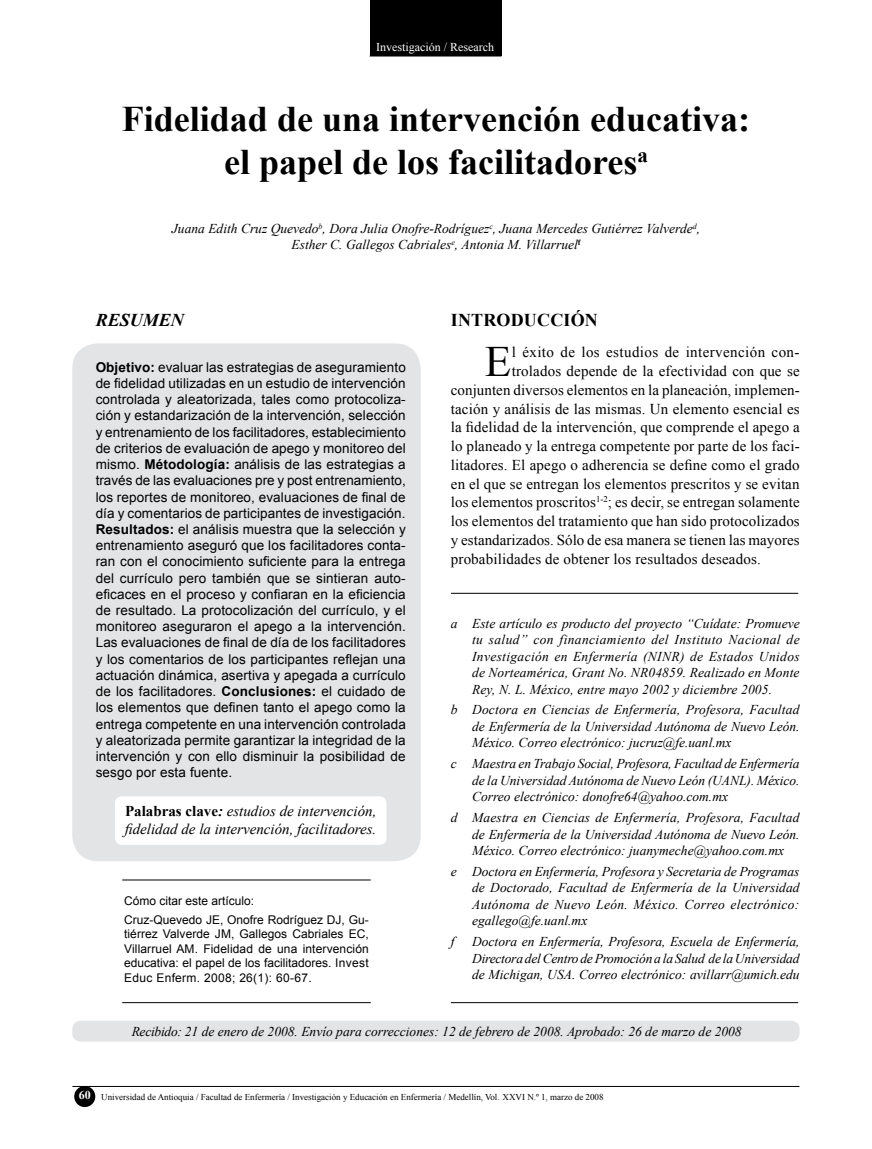
<style>
.page{position:relative;width:872px;height:1149px;background:#fff}
.page>*{position:absolute;margin:0;border:0;box-sizing:border-box;transform-origin:0 0}
.t1{font:43.35px "Times New Roman";color:#000}
.t2{font:700 36px/43.2px "Times New Roman";color:#000;text-align:center}
.t3{font:700 18px "Times New Roman";letter-spacing:.01em;color:#000}
.t4{font:italic 700 18px "Times New Roman";color:#000}
.t5{font:15px "Times New Roman";letter-spacing:.01em;color:#000}
.t6{font:italic 15px/18px "Times New Roman";color:#000}
.t7{font:italic 13.5px/16.5px "Times New Roman";color:#000;text-align:justify}
.t8{font:13.5px/16.2px "Arial";letter-spacing:.01em;color:#000;text-align:justify}
.t9{font:12px/14.4px "Arial";color:#000}
.t10{font:12px "Times New Roman";color:#fff}
.t11{font:9px "Times New Roman";color:#000}
.s1{font-weight:700}
.s2{font-weight:700;font-style:normal}
.s3{font-weight:700;font-size:12px;color:#fff}
</style>
<div class="page">
<hr style="left:72px;top:1085px;width:727px;height:1px;background:#000">
<div style="left:74px;top:1085px;width:21px;height:21px;background:#000;border-radius:50%"></div>
<div style="left:369px;top:0;width:132px;height:56px;background:#000"></div>
<hr style="left:369px;top:56px;width:132px;height:1px;background:#000">
<div style="left:72px;top:343px;width:349px;height:517px;background:#e3e4e5;border-radius:26px"></div>
<div style="left:115px;top:796px;width:271px;height:48px;background:#fff;border-radius:7px"></div>
<hr style="left:451px;top:592px;width:347px;height:1px;background:#000">
<hr style="left:451px;top:1001px;width:347px;height:1px;background:#000">
<div style="left:72px;top:1020px;width:727px;height:21px;background:#e3e4e5;border-radius:9px"></div>
<hr style="left:122px;top:1001px;width:249px;height:1px;background:#000">
<hr style="left:122px;top:879px;width:249px;height:1px;background:#000">
<p class="t10" style="left:376px;top:39px;width:119px">Investigación / Research</p>
<h2 class="t2" style="left:122px;top:96px;width:630px">Fidelidad de una intervención educativa: el papel de los facilitadores<sup>a</sup></h2>
<p class="t7" style="left:172px;top:220px;width:529px;text-align:center">Juana Edith Cruz Quevedo<sup>b</sup>, Dora Julia Onofre-Rodríguez<sup>c</sup>, Juana Mercedes Gutiérrez Valverde<sup>d</sup>,<br>Esther C. Gallegos Cabriales<sup>e</sup>, Antonia M. Villarruel<sup>f</sup></p>
<h3 class="t4" style="left:96px;top:307px;width:90px">RESUMEN</h3>
<p class="t8" style="left:96px;top:359px;width:312px"><span class="s1">Objetivo:</span> evaluar las estrategias de aseguramiento de fidelidad utilizadas en un estudio de intervención controlada y aleatorizada, tales como protocoliza&shy;ción y estandarización de la intervención, selección y entrenamiento de los facilitadores, establecimiento de criterios de evaluación de apego y monitoreo del mismo. <span class="s1">Métodología:</span> análisis de las estrategias a través de las evaluaciones pre y post entrenamiento, los reportes de monitoreo, evaluaciones de final de día y comentarios de participantes de investigación.<br><span class="s1">Resultados:</span> el análisis muestra que la selección y entrenamiento aseguró que los facilitadores conta&shy;ran con el conocimiento suficiente para la entrega del currículo pero también que se sintieran auto&shy;eficaces en el proceso y confiaran en la eficiencia de resultado. La protocolización del currículo, y el monitoreo aseguraron el apego a la intervención.<br>Las evaluaciones de final de día de los facilitadores y los comentarios de los participantes reflejan una actuación dinámica, asertiva y apegada a currículo de los facilitadores. <span class="s1">Conclusiones:</span> el cuidado de los elementos que definen tanto el apego como la entrega competente en una intervención controlada y aleatorizada permite garantizar la integridad de la intervención y con ello disminuir la posibilidad de sesgo por esta fuente.</p>
<p class="t6" style="left:125px;top:801px;width:253px"><span class="s2">Palabras clave</span><span class="s1">:</span> estudios de intervención, fidelidad de la intervención, facilitadores.</p>
<p class="t9" style="left:124px;top:891px;width:246px;line-height:18.6px">Cómo citar este artículo:<br>Cruz-Quevedo JE, Onofre Rodríguez DJ, Gu-</p>
<p class="t9" style="left:124px;top:926px;width:246px;text-align:justify">tiérrez Valverde JM, Gallegos Cabriales EC, Villarruel AM. Fidelidad de una intervención educativa: el papel de los facilitadores. Invest Educ Enferm. 2008; 26(1): 60-67.</p>
<h3 class="t3" style="left:451px;top:307px;width:148px">INTRODUCCIÓN</h3>
<h1 class="t1" style="left:485px;top:332px;width:28px">E</h1>
<p class="t5" style="left:512px;top:342px;width:289px">l éxito de los estudios de intervención con-</p>
<p class="t5" style="left:512px;top:361px;width:289px">trolados depende de la efectividad con que se</p>
<p class="t5" style="left:451px;top:379px;width:350px">conjunten diversos elementos en la planeación, implemen-</p>
<p class="t5" style="left:451px;top:398px;width:350px">tación y análisis de las mismas. Un elemento esencial es</p>
<p class="t5" style="left:451px;top:417px;width:350px">la fidelidad de la intervención, que comprende el apego a</p>
<p class="t5" style="left:451px;top:436px;width:350px">lo planeado y la entrega competente por parte de los faci-</p>
<p class="t5" style="left:451px;top:454px;width:350px">litadores. El apego o adherencia se define como el grado</p>
<p class="t5" style="left:451px;top:473px;width:350px">en el que se entregan los elementos prescritos y se evitan</p>
<p class="t5" style="left:451px;top:492px;width:350px">los elementos proscritos<sup>1-2</sup>; es decir, se entregan solamente</p>
<p class="t5" style="left:451px;top:511px;width:350px">los elementos del tratamiento que han sido protocolizados</p>
<p class="t5" style="left:451px;top:529px;width:350px">y estandarizados. Sólo de esa manera se tienen las mayores</p>
<p class="t5" style="left:451px;top:548px;width:311px">probabilidades de obtener los resultados deseados.</p>
<p class="t7" style="left:472px;top:614px;width:329px;text-indent:-21px">a Este artículo es producto del proyecto “Cuídate: Promueve tu salud” con financiamiento del Instituto Nacional de Investigación en Enfermería (NINR) de Estados Unidos de Norteamérica, Grant No. NR04859. Realizado en Monte Rey, N. L. México, entre mayo 2002 y diciembre 2005.</p>
<p class="t7" style="left:472px;top:701px;width:329px;text-indent:-21px">b Doctora en Ciencias de Enfermería, Profesora, Facultad de Enfermería de la Universidad Autónoma de Nuevo León.<br>México. Correo electrónico: jucruz@fe.uanl.mx</p>
<p class="t7" style="left:472px;top:755px;width:329px;text-indent:-21px">c Maestra en Trabajo Social, Profesora, Facultad de Enfermería de la Universidad Autónoma de Nuevo León (UANL). México.<br>Correo electrónico: donofre64@yahoo.com.mx</p>
<p class="t7" style="left:472px;top:808px;width:329px;text-indent:-21px">d Maestra en Ciencias de Enfermería, Profesora, Facultad de Enfermería de la Universidad Autónoma de Nuevo León.<br>México. Correo electrónico: juanymeche@yahoo.com.mx</p>
<p class="t7" style="left:472px;top:862px;width:329px;text-indent:-21px">e Doctora en Enfermería, Profesora y Secretaria de Programas de Doctorado, Facultad de Enfermería de la Universidad Autónoma de Nuevo León. México. Correo electrónico: egallego@fe.uanl.mx</p>
<p class="t7" style="left:451px;top:932px;width:5px">f</p>
<p class="t7" style="left:472px;top:932px;width:329px">Doctora en Enfermería, Profesora, Escuela de Enfermería, Directora del Centro de Promoción a la Salud de la Universidad de Michigan, USA. Correo electrónico: avillarr@umich.edu</p>
<p class="t7" style="left:132px;top:1022px;width:611px">Recibido: 21 de enero de 2008. Envío para correcciones: 12 de febrero de 2008. Aprobado: 26 de marzo de 2008</p>
<p class="t11" style="left:79px;top:1090px;width:526px"><span class="s3">60</span> Universidad de Antioquia / Facultad de Enfermería / Investigación y Educación en Enfermería / Medellín, Vol. XXVI N.º 1, marzo de 2008</p>
</div>
